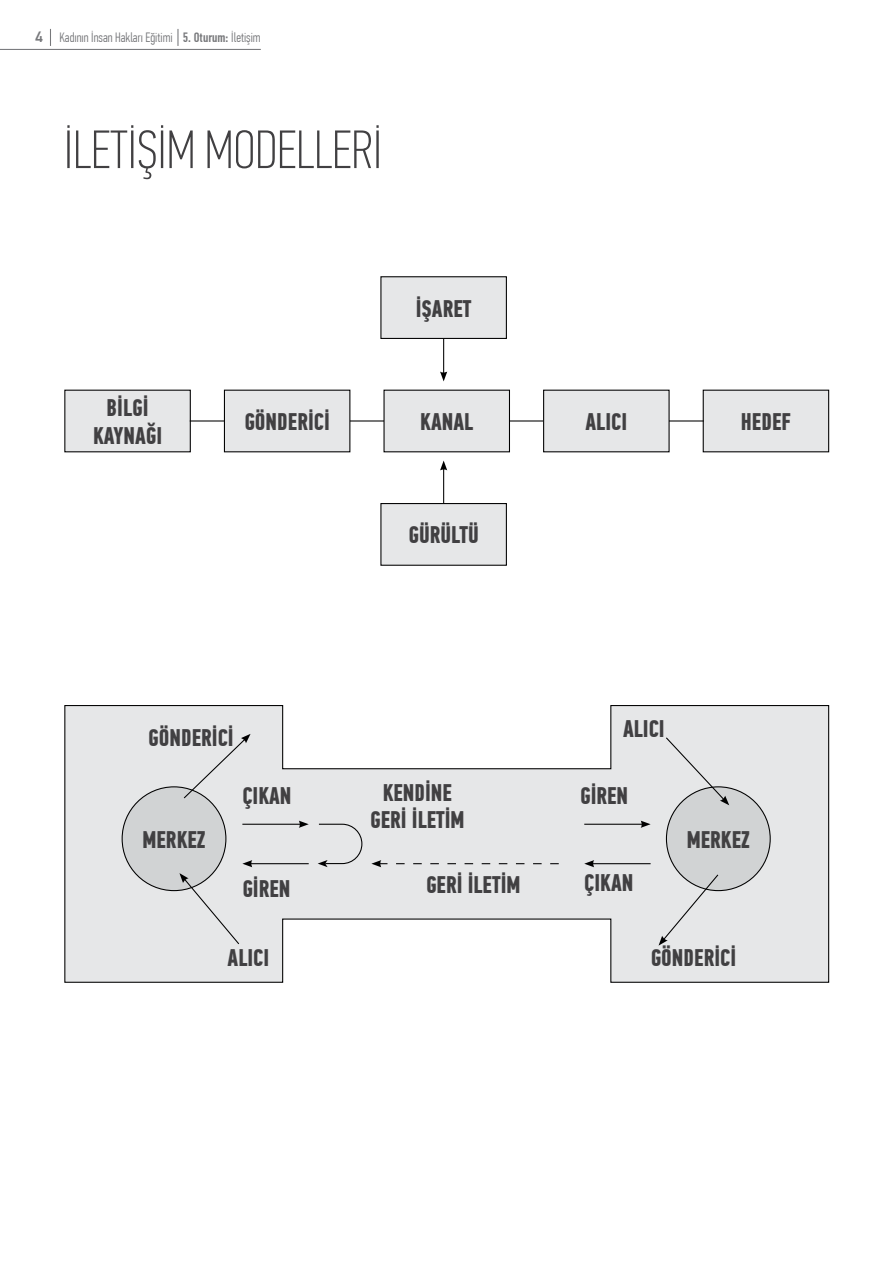
<style>
.page{position:relative;width:893px;height:1263px;background:#fff}
.page>*{position:absolute;margin:0;border:0;box-sizing:border-box;transform-origin:0 0}
.t1{font:100 54px "PF Din Text Comp Pro";color:#414042}
.t2{font:700 24px/27px "PF Din Text Comp Pro";color:#414042;text-align:center}
.t3{font:300 13.5px "PF Din Text Comp Pro";color:#77787b}
.s1{font-family:"PF Din Text Pro";font-weight:500;font-size:15px}
.s2{font-weight:500}
</style>
<div class="page">
<svg style="left:177px;top:29px;width:1px;height:17px"></svg>
<svg style="left:50px;top:29px;width:1px;height:17px"></svg>
<hr style="left:0;top:49px;width:261px;height:1px;background:#77787b">
<div style="left:381px;top:277px;width:125px;height:61px;background:#e6e7e8"></div>
<div style="left:380px;top:276px;width:127px;height:63px;border:1px solid #000"></div>
<div style="left:703px;top:390px;width:126px;height:62px;background:#e6e7e8"></div>
<div style="left:703px;top:390px;width:126px;height:62px;border:1px solid #000"></div>
<div style="left:65px;top:390px;width:125px;height:62px;background:#e6e7e8"></div>
<div style="left:381px;top:504px;width:125px;height:61px;background:#e6e7e8"></div>
<div style="left:380px;top:503px;width:127px;height:63px;border:1px solid #000"></div>
<hr style="left:190px;top:420px;width:514px;height:1px;background:#000">
<div style="left:384px;top:390px;width:125px;height:62px;background:#e6e7e8"></div>
<div style="left:224px;top:390px;width:126px;height:62px;background:#e6e7e8"></div>
<div style="left:544px;top:390px;width:125px;height:62px;background:#e6e7e8"></div>
<hr style="left:443px;top:339px;width:1px;height:35px;background:#000">
<svg style="left:440px;top:371px;width:7px;height:10px"></svg>
<hr style="left:443px;top:468px;width:1px;height:35px;background:#000">
<svg style="left:440px;top:460px;width:7px;height:10px"></svg>
<svg style="left:64px;top:705px;width:766px;height:278px"></svg>
<div style="left:122px;top:787px;width:104px;height:104px;background:#d1d3d4;border-radius:50%"></div>
<div style="left:666px;top:787px;width:104px;height:104px;background:#d1d3d4;border-radius:50%"></div>
<svg style="left:183px;top:734px;width:68px;height:65px;background:#dddedf"></svg>
<svg style="left:665px;top:736px;width:64px;height:69px;background:#d9dadb"></svg>
<svg style="left:179px;top:873px;width:61px;height:72px;background:#dcddde"></svg>
<svg style="left:659px;top:873px;width:60px;height:72px;background:#dadcdc"></svg>
<svg style="left:318px;top:823px;width:45px;height:44px;background:#d6d7d8"></svg>
<hr style="left:242px;top:824px;width:59px;height:1px;background:#000">
<svg style="left:299px;top:821px;width:10px;height:7px"></svg>
<hr style="left:584px;top:824px;width:59px;height:1px;background:#000">
<svg style="left:641px;top:821px;width:10px;height:7px"></svg>
<hr style="left:250px;top:863px;width:59px;height:1px;background:#000">
<svg style="left:242px;top:860px;width:10px;height:7px"></svg>
<hr style="left:592px;top:863px;width:59px;height:1px;background:#000">
<svg style="left:584px;top:860px;width:10px;height:7px"></svg>
<svg style="left:371px;top:860px;width:188px;height:7px"></svg>
<p class="t3" style="left:35px;top:29px;width:227px"><span class="s1">4</span> Kadının İnsan Hakları Eğitimi <span class="s2">5. Oturum:</span> İletişim</p>
<h1 class="t1" style="left:64px;top:119px;width:320px">İLETİŞİM MODELLERİ</h1>
<p class="t2" style="left:416px;top:295px;width:57px">İŞARET</p>
<p class="t2" style="left:93px;top:395px;width:71px">BİLGİ<br>KAYNAĞI</p>
<p class="t2" style="left:244px;top:408px;width:87px">GÖNDERİCİ</p>
<p class="t2" style="left:420px;top:408px;width:54px">KANAL</p>
<p class="t2" style="left:585px;top:408px;width:43px">ALICI</p>
<p class="t2" style="left:408px;top:522px;width:72px">GÜRÜLTÜ</p>
<p class="t2" style="left:741px;top:408px;width:52px">HEDEF</p>
<p class="t2" style="left:148px;top:725px;width:87px">GÖNDERİCİ</p>
<p class="t2" style="left:623px;top:716px;width:43px">ALICI</p>
<p class="t2" style="left:143px;top:826px;width:64px">MERKEZ</p>
<p class="t2" style="left:242px;top:783px;width:51px">ÇIKAN</p>
<p class="t2" style="left:383px;top:779px;width:71px">KENDİNE</p>
<p class="t2" style="left:580px;top:783px;width:50px">GİREN</p>
<p class="t2" style="left:370px;top:806px;width:96px">GERİ İLETİM</p>
<p class="t2" style="left:242px;top:875px;width:50px">GİREN</p>
<p class="t2" style="left:426px;top:871px;width:96px">GERİ İLETİM</p>
<p class="t2" style="left:584px;top:869px;width:51px">ÇIKAN</p>
<p class="t2" style="left:687px;top:826px;width:64px">MERKEZ</p>
<p class="t2" style="left:228px;top:944px;width:43px">ALICI</p>
<p class="t2" style="left:651px;top:944px;width:87px">GÖNDERİCİ</p>
</div>
